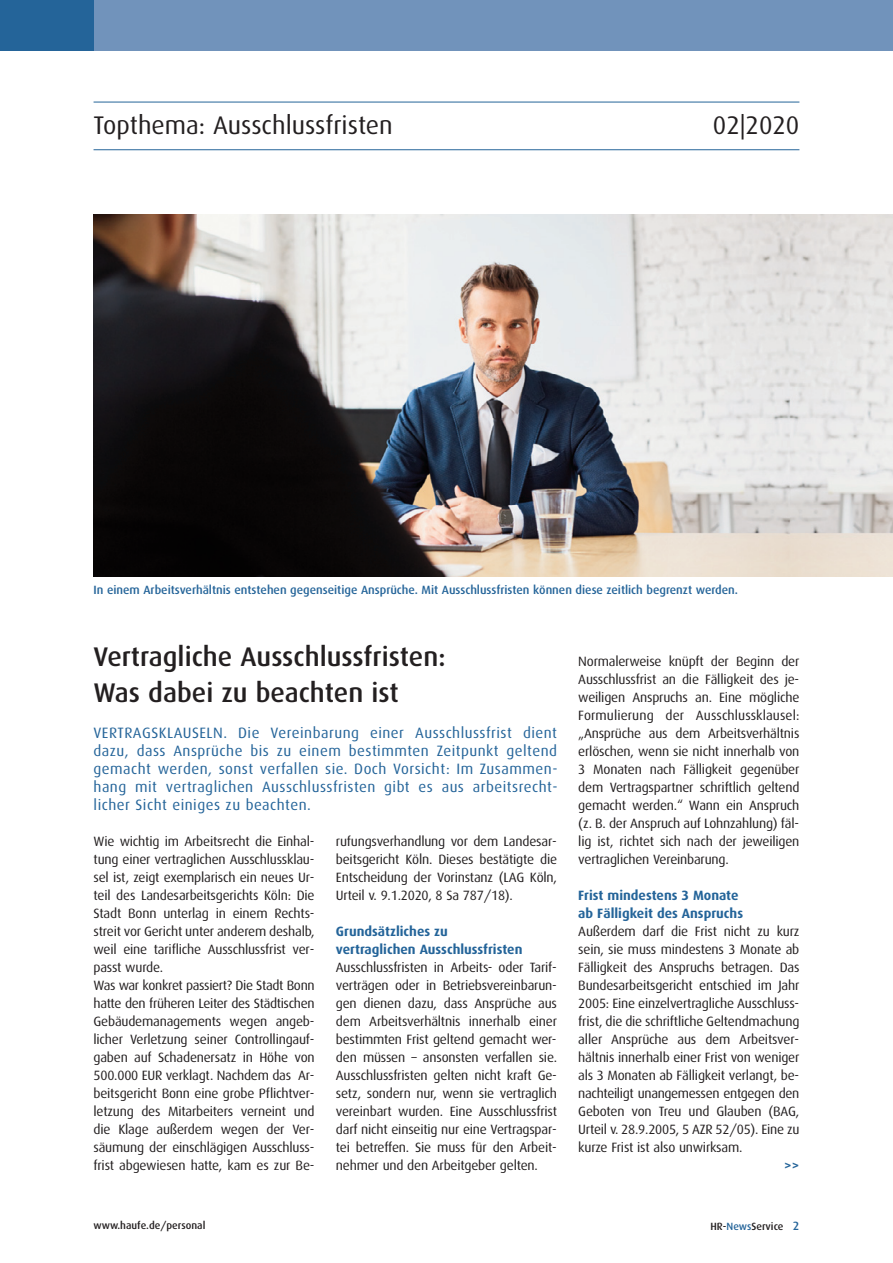
<style>
.page{position:relative;width:893px;height:1263px;background:#fff}
.page>*{position:absolute;margin:0;border:0;box-sizing:border-box;transform-origin:0 0}
.t1{font:500 27px/36px "Dax";color:#231f20}
.t2{font:25.5px "Dax";color:#231f20}
.t3{font:15px/18px "Dax";letter-spacing:.03em;color:#246499;text-align:justify}
.t4{font:13.5px/18px "Dax";letter-spacing:-.015em;color:#231f20;text-align:justify}
.t5{font:700 13.5px/18px "Dax";color:#246499}
.t6{font:500 12px "Dax";color:#246499}
.t7{font:500 10.5px "Dax";color:#231f20}
.s1{color:#246499}
.s2{font-size:12px;color:#246499}
</style>
<div class="page">
<hr style="left:94px;top:102px;width:705px;height:1px;background:#246499">
<hr style="left:94px;top:149px;width:705px;height:1px;background:#246499">
<div style="left:0;top:0;width:893px;height:51px;background:#7193bb"></div>
<div style="left:0;top:0;width:94px;height:51px;background:#246499"></div>
<img style="left:94px;top:215px;width:799px;height:361px">
<h2 class="t2" style="left:94px;top:114px;width:301px">Topthema: Ausschlussfristen</h2>
<h2 class="t2" style="left:713px;top:114px;width:88px">02|2020</h2>
<p class="t6" style="left:94px;top:585px;width:646px">In einem Arbeitsverhältnis entstehen gegenseitige Ansprüche. Mit Ausschlussfristen können diese zeitlich begrenzt werden.</p>
<h1 class="t1" style="left:94px;top:641px;width:353px">Vertragliche Ausschlussfristen:<br>Was dabei zu beachten ist</h1>
<p class="t3" style="left:94px;top:725px;width:465px">VERTRAGSKLAUSELN. Die Vereinbarung einer Ausschlussfrist dient dazu, dass Ansprüche bis zu einem bestimmten Zeitpunkt geltend gemacht werden, sonst verfallen sie. Doch Vorsicht: Im Zusammen - hang mit vertraglichen Ausschlussfristen gibt es aus arbeitsrecht - licher Sicht einiges zu beachten.</p>
<p class="t4" style="left:94px;top:834px;width:223px;text-align:left">Wie wichtig im Arbeitsrecht die Einhal - tung einer vertraglichen Ausschlussklau - sel ist, zeigt exemplarisch ein neues Ur - teil des Landesarbeitsgerichts Köln: Die Stadt Bonn unterlag in einem Rechts - streit vor Gericht unter anderem deshalb, weil eine tarifliche Ausschlussfrist ver&shy;passt wurde.<br>Was war konkret passiert? Die Stadt Bonn hatte den früheren Leiter des Städti schen Gebäude ma na ge ments wegen angeb - licher Verlet zung seiner Controlling auf - gaben auf Scha denersatz in Höhe von 500.000 EUR verklagt. Nachdem das Ar - beits gericht Bonn eine grobe Pflicht ver - letzung des Mitar beiters verneint und die Klage außerdem wegen der Ver - säumung der einschlägigen Ausschluss - frist abgewiesen hatte, kam es zur Be -</p>
<p class="t4" style="left:336px;top:834px;width:223px">rufungsverhandlung vor dem Landesar - beitsgericht Köln. Dieses bestätigte die Entscheidung der Vorinstanz (LAG Köln, Urteil v. 9.1.2020, 8 Sa 787/18).</p>
<p class="t5" style="left:336px;top:924px;width:188px">Grundsätzliches zu vertraglichen Ausschlussfristen</p>
<p class="t4" style="left:336px;top:960px;width:223px">Ausschlussfristen in Arbeits- oder Tarif - ver trägen oder in Betriebs ver einba run - gen dienen dazu, dass Ansprüche aus dem Arbeitsverhältnis innerhalb einer bestimmten Frist geltend gemacht wer&shy;den müssen – ansonsten verfallen sie.<br>Aus schlussfristen gelten nicht kraft Ge - setz, sondern nur, wenn sie vertraglich ver einbart wurden. Eine Ausschlussfrist darf nicht einseitig nur eine Vertrags par - tei betreffen. Sie muss für den Arbei t - neh mer und den Arbeitgeber gelten.</p>
<p class="t7" style="left:94px;top:1221px;width:113px">www.haufe.de/personal</p>
<p class="t4" style="left:578px;top:654px;width:223px">Normalerweise knüpft der Beginn der Ausschlussfrist an die Fälligkeit des je - weiligen Anspruchs an. Eine mögliche For mulierung der Ausschlussklausel: „Ansprüche aus dem Arbeitsverhältnis erlöschen, wenn sie nicht innerhalb von 3 Monaten nach Fälligkeit gegenüber dem Vertrags partner schriftlich geltend gemacht werden.“ Wann ein Anspruch (z. B. der An spruch auf Lohnzahlung) fäl&shy;lig ist, richtet sich nach der jeweiligen vertraglichen Vereinbarung.</p>
<p class="t5" style="left:578px;top:888px;width:166px">Frist mindestens 3 Monate ab Fälligkeit des Anspruchs</p>
<p class="t4" style="left:578px;top:924px;width:223px">Außerdem darf die Frist nicht zu kurz sein, sie muss mindestens 3 Monate ab Fälligkeit des Anspruchs betragen. Das Bundesarbeitsgericht entschied im Jahr 2005: Eine einzelvertragliche Ausschluss - frist, die die schriftliche Geltendmachung aller Ansprüche aus dem Arbeits ver - hältnis innerhalb einer Frist von weniger als 3 Monaten ab Fälligkeit verlangt, be - nachteiligt unangemessen entgegen den Geboten von Treu und Glauben (BAG, Urteil v. 28.9.2005, 5 AZR 52/05). Eine zu kurze Frist ist also unwirksam.</p>
<p class="t5" style="left:784px;top:1158px;width:17px">&gt;&gt;</p>
<p class="t7" style="left:710px;top:1222px;width:90px">HR-<span class="s1">News</span>Service <span class="s2">2</span></p>
</div>
